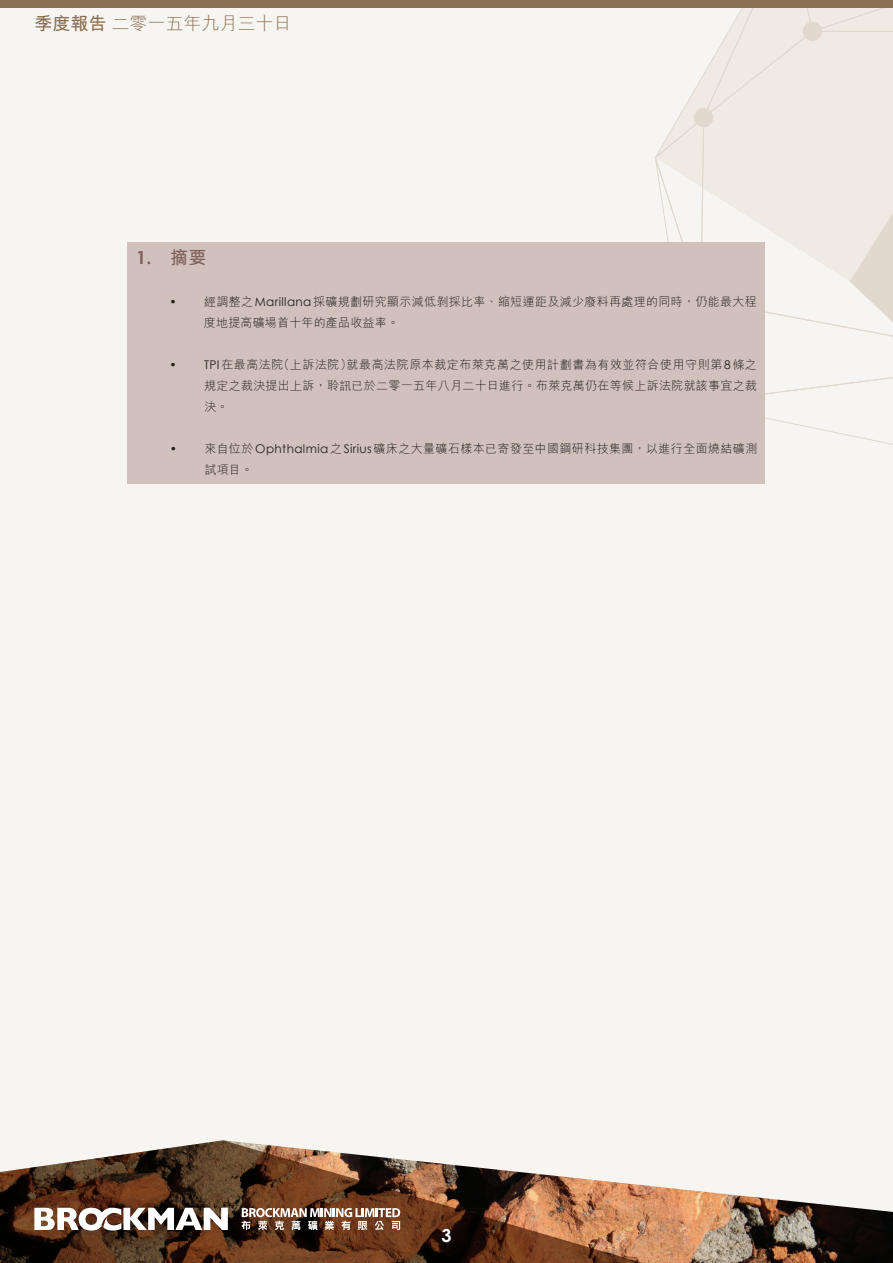
<style>
.page{position:relative;width:893px;height:1263px;background:#f6f5f2}
.page>*{position:absolute;margin:0;border:0;box-sizing:border-box;transform-origin:0 0}
.t1{font:300 18px "M Hei HK";color:#8a7052}
.t2{font:700 18px "Century Gothic";color:#80615b}
.t3{font:700 18px "Century Gothic";color:#fff}
.t4{font:300 12px/21px "M Hei HK";letter-spacing:.03em;color:#231f20}
.s1{font-weight:700}
.s2{font-family:"M Hei HK"}
.s3{font-family:"Century Gothic";font-weight:400}
</style>
<div class="page">
<svg style="left:655px;top:8px;width:238px;height:437px"></svg>
<svg style="left:700px;top:31px;width:193px;height:331px"></svg>
<div style="left:803px;top:22px;width:19px;height:19px;background:#e1d9ce;border-radius:50%"></div>
<div style="left:694px;top:108px;width:19px;height:19px;background:#e1d9ce;border-radius:50%"></div>
<div style="left:0;top:0;width:893px;height:8px;background:#8a7052"></div>
<img style="left:687px;top:1190px;width:206px;height:73px">
<svg style="left:0;top:1140px;width:687px;height:123px"></svg>
<svg style="left:34px;top:1208px;width:194px;height:22px"></svg>
<svg style="left:241px;top:1208px;width:159px;height:22px"></svg>
<div style="left:128px;top:242px;width:637px;height:242px;background:#d0c1bc"></div>
<h1 class="t1" style="left:34px;top:11px;width:259px"><span class="s1">季度報告</span> 二零一五年九月三十日</h1>
<h1 class="t2" style="left:136px;top:244px;width:72px">1. <span class="s2">摘要</span></h1>
<p class="t4" style="left:204px;top:290px;width:554px;text-indent:-34px"><span class="s3">•</span> 經調整之<span class="s3">Marillana</span>採礦規劃研究顯示減低剝採比率、縮短運距及減少廢料再處理的同時，仍能最大程度地提高礦場首十年的產品收益率。</p>
<p class="t4" style="left:204px;top:353px;width:555px;text-align:justify;text-indent:-35px"><span class="s3">• TPI</span>在最高法院（上訴法院）就最高法院原本裁定布萊克萬之使用計劃書為有效並符合使用守則第<span class="s3">8</span>條之規定之裁決提出上訴，聆訊已於二零一五年八月二十日進行。布萊克萬仍在等候上訴法院就該事宜之裁決。</p>
<p class="t4" style="left:205px;top:437px;width:554px;text-indent:-35px"><span class="s3">•</span> 來自位於<span class="s3">Ophthalmia</span>之<span class="s3">Sirius</span>礦床之大量礦石樣本已寄發至中國鋼研科技集團，以進行全面燒結礦測試項目。</p>
<h1 class="t3" style="left:441px;top:1222px;width:12px">3</h1>
</div>
